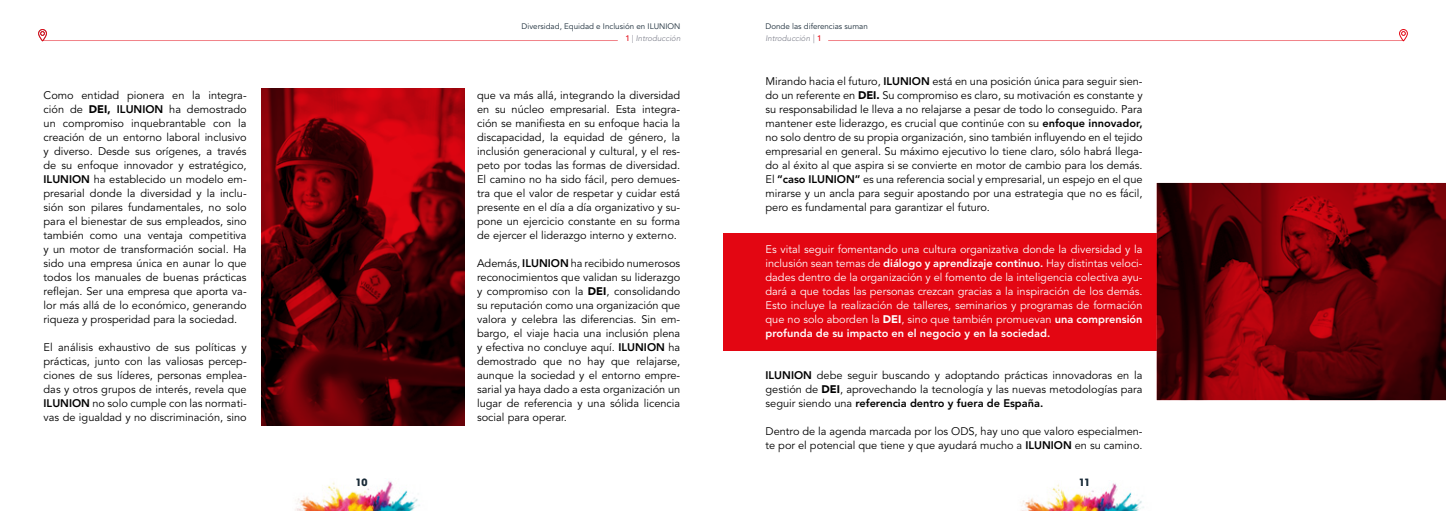
<style>
.page{position:relative;width:1446px;height:511px;background:#fff}
.page>*{position:absolute;margin:0;border:0;box-sizing:border-box;transform-origin:0 0}
.txt_general{font:11px/14px "Avenir LT Std";color:#000;text-align:justify}
.txt_general-2{font:11px/14px "Avenir LT Std";color:#fff;text-align:justify}
.t1{font:700 11px "Avant Garde Md ITC";color:#192a37}
.t2{font:8px "Avenir LT Std";color:#192a37}
.t3{font:italic 300 8px "Avenir LT Std";color:#797b87}
.s1{font-weight:900}
.s2{font-weight:800}
.s3{font-weight:500;font-style:normal;color:#e30612}
.s4{font-style:normal}
</style>
<div class="page">
<img style="left:1023px;top:483px;width:121px;height:27px">
<img style="left:295px;top:481px;width:125px;height:29px">
<div style="left:723px;top:233px;width:723px;height:118px;background:#e30612"></div>
<hr style="left:828px;top:40px;width:575px;height:1px;background:#e30612">
<svg style="left:1399px;top:29px;width:9px;height:12px"></svg>
<hr style="left:43px;top:40px;width:575px;height:1px;background:#e30612">
<svg style="left:38px;top:29px;width:9px;height:12px"></svg>
<svg style="left:1157px;top:183px;width:289px;height:217px;background:#630207"></svg>
<svg style="left:261px;top:89px;width:203px;height:336px;background:#620207"></svg>
<p class="txt_general" style="left:44px;top:88px;width:205px">Como entidad pionera en la integra&shy;ción de <span class="s1">DEI,</span> <span class="s2">ILUNION</span> ha demostrado un compromiso inquebrantable con la creación de un entorno laboral inclusivo y diverso. Desde sus orígenes, a través de su enfoque innovador y estratégico, <span class="s2">ILUNION</span> ha establecido un modelo em&shy;presarial donde la diversidad y la inclu&shy;sión son pilares fundamentales, no solo para el bienestar de sus empleados, sino también como una ventaja competitiva y un motor de transformación social. Ha sido una empresa única en aunar lo que todos los manuales de buenas prácticas reflejan. Ser una empresa que aporta va&shy;lor más allá de lo económico, generando riqueza y prosperidad para la sociedad.</p>
<p class="txt_general" style="left:44px;top:340px;width:205px">El análisis exhaustivo de sus políticas y prácticas, junto con las valiosas percep&shy;ciones de sus líderes, personas emplea&shy;das y otros grupos de interés, revela que <span class="s2">ILUNION</span> no solo cumple con las normati&shy;vas de igualdad y no discriminación, sino</p>
<p class="t2" style="left:522px;top:22px;width:160px">Diversidad, Equidad e Inclusión en ILUNION</p>
<p class="t2" style="left:765px;top:22px;width:104px">Donde las diferencias suman</p>
<p class="t3" style="left:625px;top:33px;width:56px"><span class="s3">1</span> <span class="s4">|</span> Introducción</p>
<p class="txt_general" style="left:477px;top:88px;width:205px">que va más allá, integrando la diversidad en su núcleo empresarial. Esta integra&shy;ción se manifiesta en su enfoque hacia la discapacidad, la equidad de género, la inclusión generacional y cultural, y el res&shy;peto por todas las formas de diversidad.<br>El camino no ha sido fácil, pero demues&shy;tra que el valor de respetar y cuidar está presente en el día a día organizativo y su&shy;pone un ejercicio constante en su forma de ejercer el liderazgo interno y externo.</p>
<p class="txt_general" style="left:477px;top:256px;width:205px">Además, <span class="s2">ILUNION</span> ha recibido numerosos reconocimientos que validan su liderazgo y compromiso con la <span class="s1">DEI</span>, consolidando su reputación como una organización que valora y celebra las diferencias. Sin em&shy;bargo, el viaje hacia una inclusión plena y efectiva no concluye aquí. <span class="s2">ILUNION</span> ha demostrado que no hay que relajarse, aunque la sociedad y el entorno empre&shy;sarial ya haya dado a esta organización un lugar de referencia y una sólida licencia social para operar.</p>
<p class="t3" style="left:765px;top:33px;width:57px">Introducción | <span class="s3">1</span></p>
<p class="txt_general" style="left:765px;top:74px;width:379px">Mirando hacia el futuro, <span class="s2">ILUNION</span> está en una posición única para seguir sien&shy;do un referente en <span class="s1">DEI.</span> Su compromiso es claro, su motivación es constante y su responsabilidad le lleva a no relajarse a pesar de todo lo conseguido. Para mantener este liderazgo, es crucial que continúe con su <span class="s2">enfoque innovador, </span>no solo dentro de su propia organización, sino también influyendo en el tejido empresarial en general. Su máximo ejecutivo lo tiene claro, sólo habrá llega&shy;do al éxito al que aspira si se convierte en motor de cambio para los demás.<br>El <span class="s2">“caso ILUNION”</span> es una referencia social y empresarial, un espejo en el que mirarse y un ancla para seguir apostando por una estrategia que no es fácil, pero es fundamental para garantizar el futuro.</p>
<p class="txt_general-2" style="left:765px;top:242px;width:379px">Es vital seguir fomentando una cultura organizativa donde la diversidad y la inclusión sean temas de <span class="s2">diálogo y aprendizaje continuo.</span> Hay distintas veloci&shy;dades dentro de la organización y el fomento de la inteligencia colectiva ayu&shy;dará a que todas las personas crezcan gracias a la inspiración de los demás.<br>Esto incluye la realización de talleres, seminarios y programas de formación que no solo aborden la <span class="s1">DEI</span>, sino que también promuevan <span class="s2">una comprensión profunda de su impacto en el negocio y en la sociedad.</span></p>
<p class="txt_general" style="left:765px;top:368px;width:379px"><span class="s2">ILUNION</span> debe seguir buscando y adoptando prácticas innovadoras en la gestión de <span class="s1">DEI</span>, aprovechando la tecnología y las nuevas metodologías para seguir siendo una <span class="s2">referencia dentro y fuera de España.</span></p>
<p class="txt_general" style="left:765px;top:424px;width:379px">Dentro de la agenda marcada por los ODS, hay uno que valoro especialmen&shy;te por el potencial que tiene y que ayudará mucho a <span class="s2">ILUNION</span> en su camino.</p>
<p class="t1" style="left:356px;top:475px;width:13px">10</p>
<p class="t1" style="left:1079px;top:475px;width:13px">11</p>
</div>
